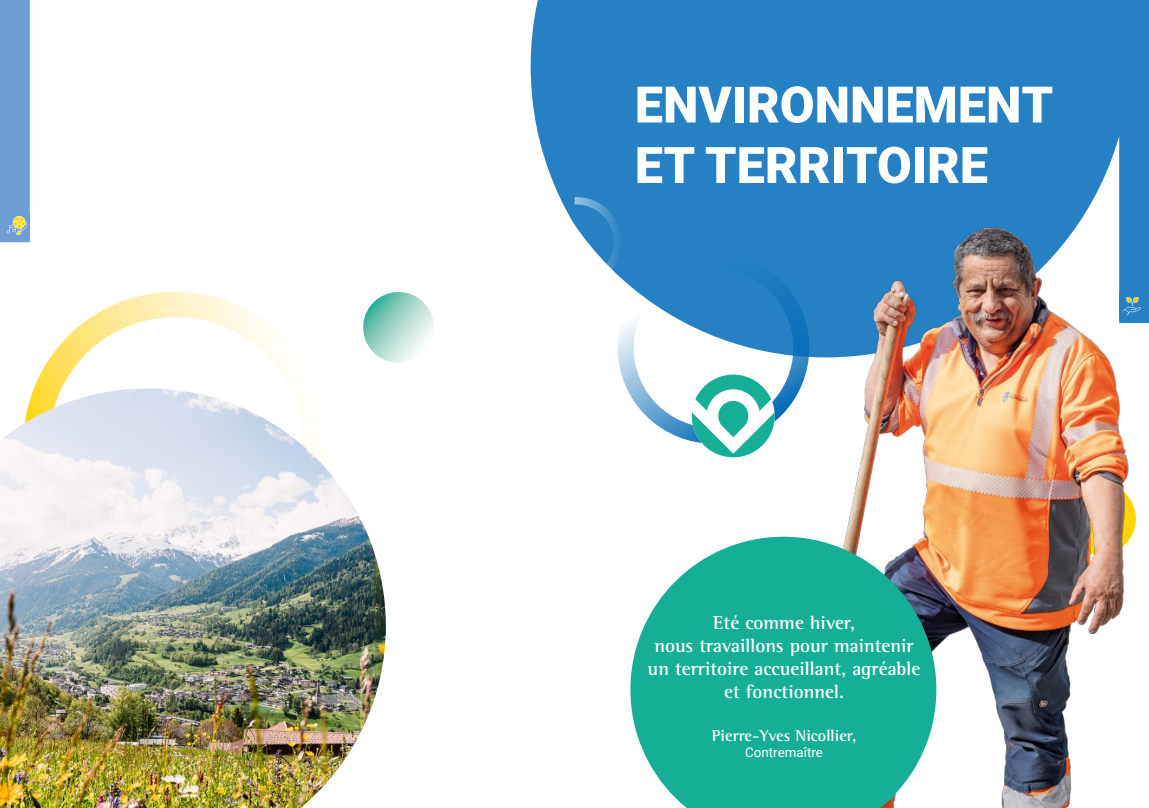
<style>
.page{position:relative;width:1149px;height:808px;background:#fff}
.page>*{position:absolute;margin:0;border:0;box-sizing:border-box;transform-origin:0 0}
.t1{font:900 50.4px/60.4px "Roboto";color:#fff}
.t2{font:700 19.2px/23.1px "Rotis Semi Serif";color:#fff;text-align:center}
.t3{font:700 16.35px "Rotis Semi Serif";color:#fff}
.t4{font:13.35px "Roboto";color:#fff}
</style>
<div class="page">
<svg style="left:530px;top:0;width:44px;height:224px;fill:#2581c4"></svg>
<img style="left:574px;top:0;width:574px;height:808px">
<svg style="left:630px;top:537px;width:306px;height:271px;background:#36b5a2"></svg>
<svg style="left:574px;top:197px;width:47px;height:90px"></svg>
<svg style="left:608px;top:252px;width:209px;height:200px"></svg>
<svg style="left:691px;top:374px;width:83px;height:84px"></svg>
<svg style="left:34px;top:292px;width:258px;height:96px"></svg>
<img style="left:0;top:388px;width:386px;height:420px">
<svg style="left:363px;top:292px;width:71px;height:71px"></svg>
<div style="left:1118px;top:0;width:30px;height:323px;background:#2581c4"></div>
<div style="left:0;top:0;width:30px;height:242px;background:#6f9ed4"></div>
<p class="t1" style="left:634px;top:72px;width:420px">ENVIRONNEMENT<br>ET TERRITOIRE</p>
<p class="t2" style="left:647px;top:611px;width:274px">Eté comme hiver,<br>nous travaillons pour maintenir un territoire accueillant, agréable et fonctionnel.</p>
<p class="t3" style="left:711px;top:726px;width:146px">Pierre-Yves Nicollier,</p>
<p class="t4" style="left:745px;top:743px;width:79px">Contremaître</p>
</div>
